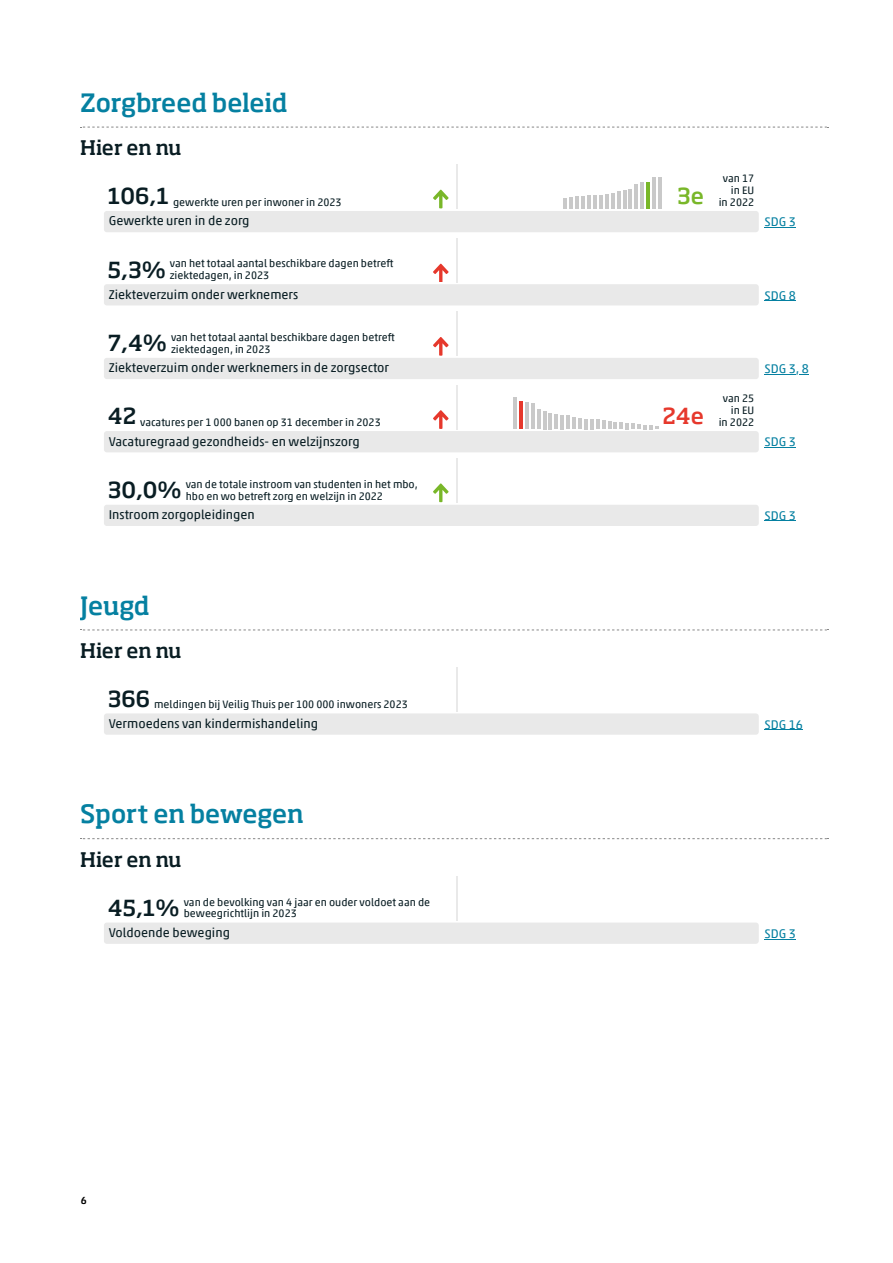
<style>
.page{position:relative;width:893px;height:1263px;background:#fff}
.page>*{position:absolute;margin:0;border:0;box-sizing:border-box;transform-origin:0 0}
.t1{font:500 24.75px "Soho W01";letter-spacing:-.01em;color:#0580a1}
.t2{font:500 21.6px "Soho W01";color:#091d23}
.t3{font:500 21.6px "Soho W01";color:#e6382c}
.t4{font:500 21.6px "Soho W01";color:#79b729}
.t5{font:500 19.65px "Soho W01";letter-spacing:-.005em;color:#091d23}
.t6{font:12.75px "Akko W01";color:#091d23}
.t7{font:12.6px "Akko W01";color:#0580a1}
.t8{font:10.8px/11.9px "Akko W01";color:#091d23}
.t9{font:500 10.5px "Akko Pro";color:#000}
.s1{font-family:"Soho W01";font-weight:500;font-size:21.6px}
</style>
<div class="page">
<svg style="left:81px;top:127px;width:747px;height:1px"></svg>
<svg style="left:81px;top:629px;width:747px;height:1px"></svg>
<svg style="left:81px;top:838px;width:747px;height:1px"></svg>
<div style="left:104px;top:211px;width:655px;height:21px;background:#e9e9e9;border-radius:3px"></div>
<hr style="left:456px;top:164px;width:1px;height:45px;background:#e9e9e9">
<svg style="left:433px;top:190px;width:16px;height:18px"></svg>
<hr style="left:658px;top:177px;width:3px;height:32px;background:#c9c9c9">
<hr style="left:652px;top:177px;width:4px;height:32px;background:#c9c9c9">
<hr style="left:646px;top:182px;width:4px;height:27px;background:#79b729">
<hr style="left:640px;top:182px;width:4px;height:27px;background:#c9c9c9">
<hr style="left:634px;top:184px;width:4px;height:25px;background:#c9c9c9">
<hr style="left:628px;top:189px;width:4px;height:20px;background:#c9c9c9">
<svg style="left:623px;top:190px;width:3px;height:19px"></svg>
<hr style="left:617px;top:191px;width:4px;height:18px;background:#c9c9c9">
<hr style="left:611px;top:193px;width:4px;height:16px;background:#c9c9c9">
<hr style="left:605px;top:194px;width:4px;height:15px;background:#c9c9c9">
<hr style="left:599px;top:195px;width:4px;height:14px;background:#c9c9c9">
<hr style="left:593px;top:196px;width:4px;height:13px;background:#c9c9c9">
<hr style="left:587px;top:196px;width:4px;height:13px;background:#c9c9c9">
<hr style="left:581px;top:196px;width:4px;height:13px;background:#c9c9c9">
<hr style="left:575px;top:197px;width:4px;height:12px;background:#c9c9c9">
<hr style="left:569px;top:197px;width:4px;height:12px;background:#c9c9c9">
<hr style="left:563px;top:198px;width:4px;height:11px;background:#c9c9c9">
<hr style="left:765px;top:227px;width:31px;height:1px;background:#0580a1">
<div style="left:104px;top:284px;width:655px;height:21px;background:#e9e9e9;border-radius:3px"></div>
<hr style="left:456px;top:238px;width:1px;height:44px;background:#e9e9e9">
<svg style="left:433px;top:264px;width:16px;height:18px"></svg>
<hr style="left:765px;top:300px;width:31px;height:1px;background:#0580a1">
<div style="left:104px;top:358px;width:655px;height:21px;background:#e9e9e9;border-radius:3px"></div>
<hr style="left:456px;top:311px;width:1px;height:45px;background:#e9e9e9">
<svg style="left:433px;top:337px;width:16px;height:19px"></svg>
<hr style="left:765px;top:374px;width:31px;height:1px;background:#0580a1">
<div style="left:104px;top:431px;width:655px;height:21px;background:#e9e9e9;border-radius:3px"></div>
<hr style="left:456px;top:385px;width:1px;height:44px;background:#e9e9e9">
<svg style="left:433px;top:410px;width:16px;height:19px"></svg>
<svg style="left:596px;top:420px;width:62px;height:9px"></svg>
<hr style="left:590px;top:419px;width:4px;height:10px;background:#c9c9c9">
<hr style="left:584px;top:419px;width:4px;height:10px;background:#c9c9c9">
<hr style="left:578px;top:418px;width:4px;height:11px;background:#c9c9c9">
<hr style="left:572px;top:418px;width:4px;height:11px;background:#c9c9c9">
<hr style="left:566px;top:416px;width:4px;height:13px;background:#c9c9c9">
<hr style="left:560px;top:415px;width:4px;height:14px;background:#c9c9c9">
<hr style="left:554px;top:414px;width:4px;height:15px;background:#c9c9c9">
<hr style="left:548px;top:413px;width:4px;height:16px;background:#c9c9c9">
<hr style="left:543px;top:411px;width:3px;height:18px;background:#c9c9c9">
<hr style="left:537px;top:410px;width:4px;height:19px;background:#c9c9c9">
<hr style="left:531px;top:404px;width:4px;height:25px;background:#c9c9c9">
<hr style="left:525px;top:402px;width:4px;height:27px;background:#c9c9c9">
<hr style="left:519px;top:402px;width:4px;height:27px;background:#e6382c">
<hr style="left:513px;top:398px;width:4px;height:31px;background:#c9c9c9">
<hr style="left:765px;top:447px;width:31px;height:1px;background:#0580a1">
<div style="left:104px;top:505px;width:655px;height:21px;background:#e9e9e9;border-radius:3px"></div>
<hr style="left:456px;top:458px;width:1px;height:45px;background:#e9e9e9">
<svg style="left:433px;top:483px;width:16px;height:19px"></svg>
<hr style="left:765px;top:520px;width:31px;height:1px;background:#0580a1">
<div style="left:104px;top:713px;width:655px;height:22px;background:#e9e9e9;border-radius:3px"></div>
<hr style="left:456px;top:667px;width:1px;height:44px;background:#e9e9e9">
<hr style="left:765px;top:729px;width:38px;height:1px;background:#0580a1">
<div style="left:104px;top:922px;width:655px;height:22px;background:#e9e9e9;border-radius:3px"></div>
<hr style="left:456px;top:876px;width:1px;height:44px;background:#e9e9e9">
<hr style="left:765px;top:939px;width:31px;height:1px;background:#0580a1">
<h1 class="t1" style="left:80px;top:87px;width:209px">Zorgbreed beleid</h1>
<h3 class="t5" style="left:80px;top:135px;width:103px">Hier en nu</h3>
<p class="t8" style="left:108px;top:196px;width:235px"><span class="s1">106,1</span> gewerkte uren per inwoner in 2023</p>
<h2 class="t4" style="left:677px;top:183px;width:28px">3e</h2>
<p class="t8" style="left:719px;top:172px;width:37px;text-align:right">van 17 in EU<br>in 2022</p>
<p class="t6" style="left:109px;top:213px;width:142px">Gewerkte uren in de zorg</p>
<p class="t7" style="left:764px;top:214px;width:33px">SDG 3</p>
<h2 class="t2" style="left:108px;top:256px;width:59px">5,3%</h2>
<p class="t8" style="left:170px;top:257px;width:225px">van het totaal aantal beschikbare dagen betreft ziektedagen, in 2023</p>
<p class="t6" style="left:109px;top:287px;width:191px">Ziekteverzuim onder werknemers</p>
<p class="t7" style="left:764px;top:288px;width:33px">SDG 8</p>
<h2 class="t2" style="left:108px;top:330px;width:61px">7,4%</h2>
<p class="t8" style="left:171px;top:331px;width:225px">van het totaal aantal beschikbare dagen betreft ziektedagen, in 2023</p>
<p class="t6" style="left:109px;top:360px;width:282px">Ziekteverzuim onder werknemers in de zorgsector</p>
<p class="t7" style="left:764px;top:361px;width:46px">SDG 3, 8</p>
<p class="t8" style="left:108px;top:416px;width:274px"><span class="s1">42</span> vacatures per 1 000 banen op 31 december in 2023</p>
<h2 class="t3" style="left:662px;top:403px;width:43px">24e</h2>
<p class="t8" style="left:719px;top:393px;width:37px;text-align:right">van 25 in EU<br>in 2022</p>
<p class="t6" style="left:109px;top:433px;width:252px">Vacaturegraad gezondheids- en welzijnszorg</p>
<p class="t7" style="left:764px;top:434px;width:33px">SDG 3</p>
<h2 class="t2" style="left:108px;top:476px;width:75px">30,0%</h2>
<p class="t8" style="left:186px;top:478px;width:234px">van de totale instroom van studenten in het mbo, hbo en wo betreft zorg en welzijn in 2022</p>
<p class="t6" style="left:109px;top:507px;width:147px">Instroom zorgopleidingen</p>
<p class="t7" style="left:764px;top:508px;width:33px">SDG 3</p>
<h1 class="t1" style="left:80px;top:590px;width:71px">Jeugd</h1>
<h3 class="t5" style="left:80px;top:638px;width:103px">Hier en nu</h3>
<p class="t8" style="left:108px;top:698px;width:301px"><span class="s1">366</span> meldingen bij Veilig Thuis per 100 000 inwoners 2023</p>
<p class="t6" style="left:109px;top:716px;width:211px">Vermoedens van kindermishandeling</p>
<p class="t7" style="left:764px;top:717px;width:40px">SDG 16</p>
<h1 class="t1" style="left:80px;top:799px;width:225px">Sport en bewegen</h1>
<h3 class="t5" style="left:80px;top:847px;width:103px">Hier en nu</h3>
<h2 class="t2" style="left:108px;top:894px;width:73px">45,1%</h2>
<p class="t8" style="left:184px;top:896px;width:248px">van de bevolking van 4 jaar en ouder voldoet aan de beweegrichtlijn in 2023</p>
<p class="t6" style="left:109px;top:924px;width:123px">Voldoende beweging</p>
<p class="t7" style="left:764px;top:926px;width:33px">SDG 3</p>
<p class="t9" style="left:81px;top:1194px;width:7px">6</p>
</div>
